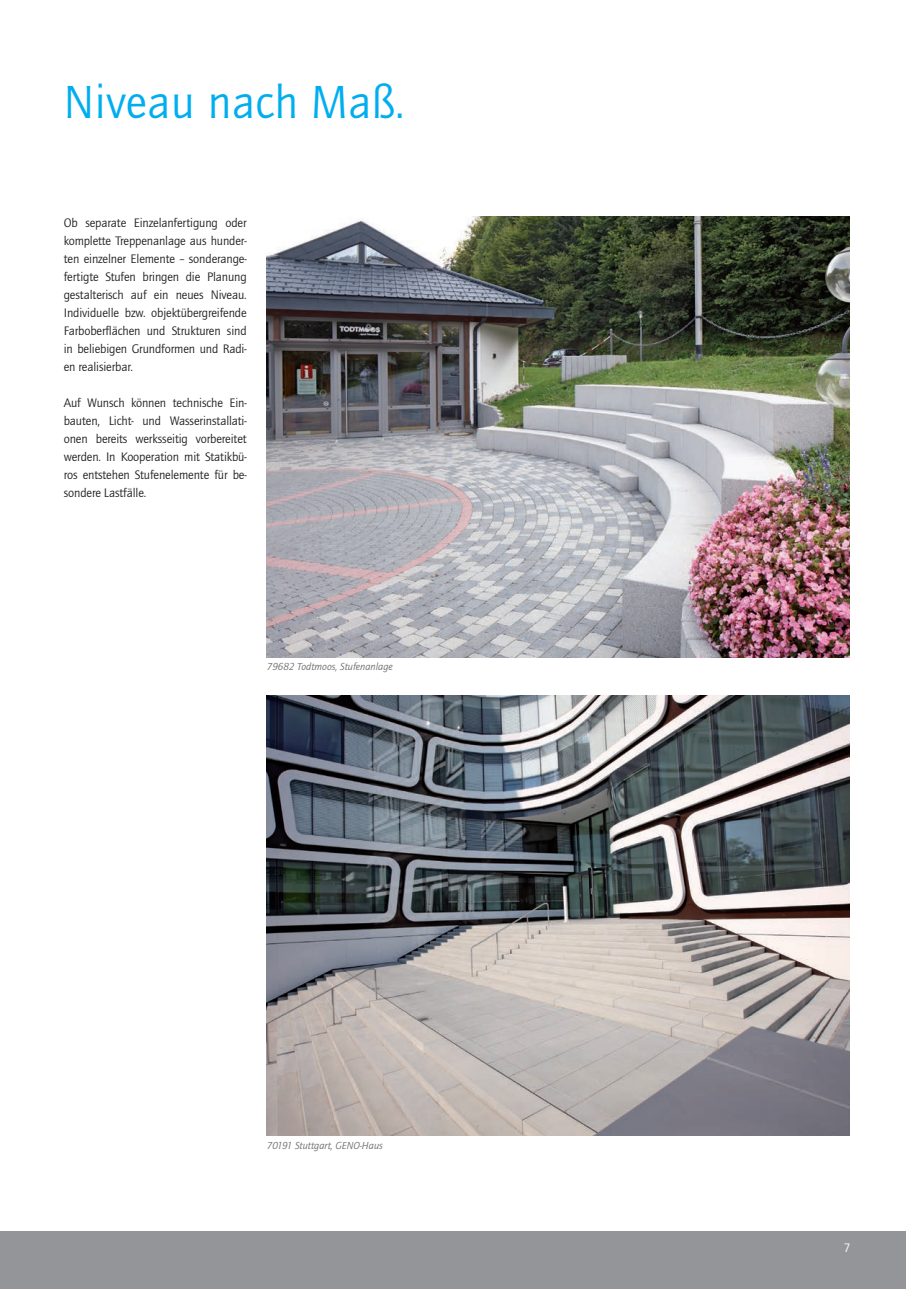
<style>
.page{position:relative;width:906px;height:1289px;background:#fff}
.page>*{position:absolute;margin:0;border:0;box-sizing:border-box;transform-origin:0 0}
.t1{font:48px "Quay Itc T";letter-spacing:.01em;color:#00aeef}
.t2{font:12.75px/18px "Quay Itc T";letter-spacing:-.01em;color:#231f20;text-align:justify}
.t3{font:12.75px "Quay Itc T";color:#fff}
.t4{font:italic 10.5px "Quay Itc T";color:#6c6d70}
</style>
<div class="page">
<div style="left:0;top:1230px;width:906px;height:58px;background:#939598"></div>
<img style="left:267px;top:695px;width:582px;height:440px">
<img style="left:267px;top:217px;width:582px;height:440px">
<h1 class="t1" style="left:64px;top:74px;width:342px">Niveau nach Maß.</h1>
<p class="t2" style="left:64px;top:213px;width:184px">Ob separate Einzelanfertigung oder komplette Treppenanlage aus hunder&shy;ten einzelner Elemente – sonderange&shy;fertigte Stufen bringen die Planung gestalterisch auf ein neues Niveau.<br>Individuelle bzw. objektübergreifende Farboberflächen und Strukturen sind in beliebigen Grundformen und Radi&shy;en realisierbar.</p>
<p class="t2" style="left:64px;top:393px;width:184px">Auf Wunsch können technische Ein&shy;bauten, Licht- und Wasserinstallati&shy;onen bereits werksseitig vorbereitet werden. In Kooperation mit Statikbü&shy;ros entstehen Stufenelemente für be&shy;sondere Lastfälle.</p>
<p class="t4" style="left:267px;top:660px;width:128px">79682 Todtmoos, Stufenanlage</p>
<p class="t4" style="left:267px;top:1138px;width:118px">70191 Stuttgart, GENO-Haus</p>
<p class="t3" style="left:844px;top:1240px;width:8px">7</p>
</div>
